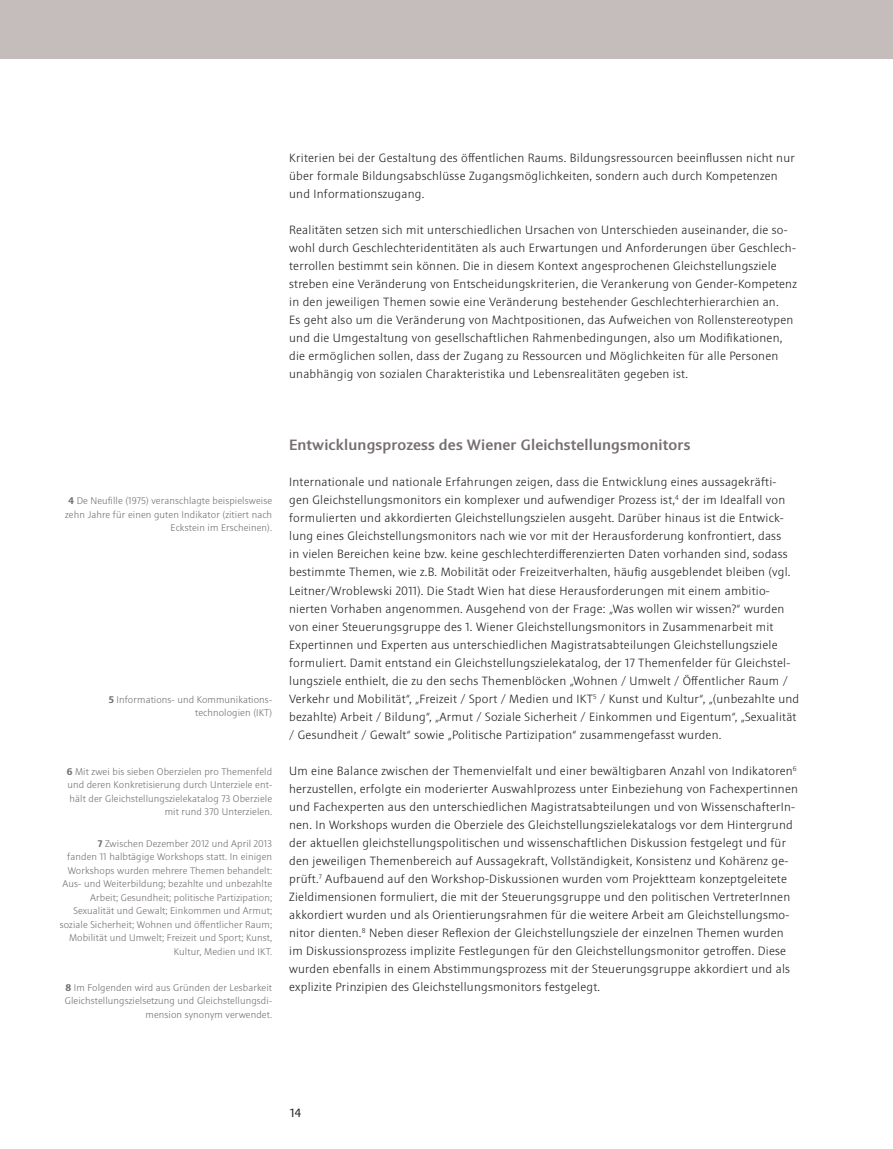
<style>
.page{position:relative;width:893px;height:1149px;background:#fff}
.page>*{position:absolute;margin:0;border:0;box-sizing:border-box;transform-origin:0 0}
.t1{font:500 15px "Sinova Pro";letter-spacing:.01em;color:#756f71}
.t2{font:300 12px/18px "Sinova Pro";letter-spacing:.02em;color:#231f20}
.t3{font:12px "Sinova Pro";color:#231f20}
.t4{font:300 9.75px/13.5px "Sinova Pro";letter-spacing:.01em;color:#756f71;text-align:right}
.s1{font-weight:700}
</style>
<div class="page">
<div style="left:0;top:0;width:893px;height:59px;background:#c5bdbc"></div>
<p class="t2" style="left:289px;top:149px;width:507px">Kriterien bei der Gestaltung des öfentlichen Raums. Bildungsressourcen beeinfussen nicht nur über formale Bildungsabschlüsse Zugangsmöglichkeiten, sondern auch durch Kompetenzen und Informationszugang.</p>
<p class="t2" style="left:289px;top:221px;width:509px">Realitäten setzen sich mit unterschiedlichen Ursachen von Unterschieden auseinander, die so&shy;wohl durch Geschlechteridentitäten als auch Erwartungen und Anforderungen über Geschlech&shy;terrollen bestimmt sein können. Die in diesem Kontext angesprochenen Gleichstellungsziele streben eine Veränderung von Entscheidungskriterien, die Verankerung von Gender-Kompetenz in den jeweiligen Themen sowie eine Veränderung bestehender Geschlechterhierarchien an.<br>Es geht also um die Veränderung von Machtpositionen, das Aufweichen von Rollenstereotypen und die Umgestaltung von gesellschaftlichen Rahmenbedingungen, also um Modifkationen, die ermöglichen sollen, dass der Zugang zu Ressourcen und Möglichkeiten für alle Personen unabhängig von sozialen Charakteristika und Lebensrealitäten gegeben ist.</p>
<p class="t4" style="left:65px;top:494px;width:208px"><span class="s1">4</span> De Neuflle (1975) veranschlagte beispielsweise zehn Jahre für einen guten Indikator (zitiert nach<br>Eckstein im Erscheinen).</p>
<p class="t4" style="left:109px;top:692px;width:165px"><span class="s1">5</span> Informations- und Kommunikations&shy;technologien (IKT)</p>
<p class="t4" style="left:67px;top:764px;width:207px"><span class="s1">6</span> Mit zwei bis sieben Oberzielen pro Themenfeld und deren Konkretisierung durch Unterziele ent&shy;hält der Gleichstellungszielekatalog 73 Oberziele mit rund 370 Unterzielen.</p>
<p class="t4" style="left:60px;top:836px;width:214px"><span class="s1">7</span> Zwischen Dezember 2012 und April 2013<br>fanden 11 halbtägige Workshops statt. In einigen Workshops wurden mehrere Themen behandelt:<br>Aus- und Weiterbildung; bezahlte und unbezahlte Arbeit; Gesundheit; politische Partizipation; Sexualität und Gewalt; Einkommen und Armut; soziale Sicherheit; Wohnen und öfentlicher Raum; Mobilität und Umwelt; Freizeit und Sport; Kunst, Kultur, Medien und IKT.</p>
<p class="t4" style="left:65px;top:980px;width:209px"><span class="s1">8</span> Im Folgenden wird aus Gründen der Lesbarkeit<br>Gleichstellungszielsetzung und Gleichstellungsdi&shy;mension synonym verwendet.</p>
<p class="t1" style="left:289px;top:436px;width:403px">Entwicklungsprozess des Wiener Gleichstellungsmonitors</p>
<p class="t2" style="left:289px;top:473px;width:512px">Internationale und nationale Erfahrungen zeigen, dass die Entwicklung eines aussagekräfti-<br>gen Gleichstellungsmonitors ein komplexer und aufwendiger Prozess ist,<sup>4</sup> der im Idealfall von formulierten und akkordierten Gleichstellungszielen ausgeht. Darüber hinaus ist die Entwick&shy;lung eines Gleichstellungsmonitors nach wie vor mit der Herausforderung konfrontiert, dass<br>in vielen Bereichen keine bzw. keine geschlechterdiferenzierten Daten vorhanden sind, sodass bestimmte Themen, wie z.B. Mobilität oder Freizeitverhalten, häufg ausgeblendet bleiben (vgl.<br>Leitner/Wroblewski 2011). Die Stadt Wien hat diese Herausforderungen mit einem ambitio&shy;nierten Vorhaben angenommen. Ausgehend von der Frage: „Was wollen wir wissen?“ wurden von einer Steuerungsgruppe des 1. Wiener Gleichstellungsmonitors in Zusammenarbeit mit Expertinnen und Experten aus unterschiedlichen Magistratsabteilungen Gleichstellungsziele formuliert. Damit entstand ein Gleichstellungszielekatalog, der 17 Themenfelder für Gleichstel&shy;lungsziele enthielt, die zu den sechs Themenblöcken „Wohnen / Umwelt / Öfentlicher Raum / Verkehr und Mobilität“, „Freizeit / Sport / Medien und IKT<sup>5</sup> / Kunst und Kultur“, „(unbezahlte und bezahlte) Arbeit / Bildung“, „Armut / Soziale Sicherheit / Einkommen und Eigentum“, „Sexualität / Gesundheit / Gewalt“ sowie „Politische Partizipation“ zusammengefasst wurden.</p>
<p class="t2" style="left:289px;top:761px;width:510px">Um eine Balance zwischen der Themenvielfalt und einer bewältigbaren Anzahl von Indikatoren<sup>6 </sup>herzustellen, erfolgte ein moderierter Auswahlprozess unter Einbeziehung von Fachexpertinnen und Fachexperten aus den unterschiedlichen Magistratsabteilungen und von WissenschafterIn&shy;nen. In Workshops wurden die Oberziele des Gleichstellungszielekatalogs vor dem Hintergrund der aktuellen gleichstellungspolitischen und wissenschaftlichen Diskussion festgelegt und für den jeweiligen Themenbereich auf Aussagekraft, Vollständigkeit, Konsistenz und Kohärenz ge&shy;prüft.<sup>7</sup> Aufbauend auf den Workshop-Diskussionen wurden vom Projektteam konzeptgeleitete Zieldimensionen formuliert, die mit der Steuerungsgruppe und den politischen VertreterInnen akkordiert wurden und als Orientierungsrahmen für die weitere Arbeit am Gleichstellungsmo&shy;nitor dienten.<sup>8</sup> Neben dieser Refexion der Gleichstellungsziele der einzelnen Themen wurden im Diskussionsprozess implizite Festlegungen für den Gleichstellungsmonitor getrofen. Diese wurden ebenfalls in einem Abstimmungsprozess mit der Steuerungsgruppe akkordiert und als explizite Prinzipien des Gleichstellungsmonitors festgelegt.</p>
<p class="t3" style="left:290px;top:1105px;width:12px">14</p>
</div>
